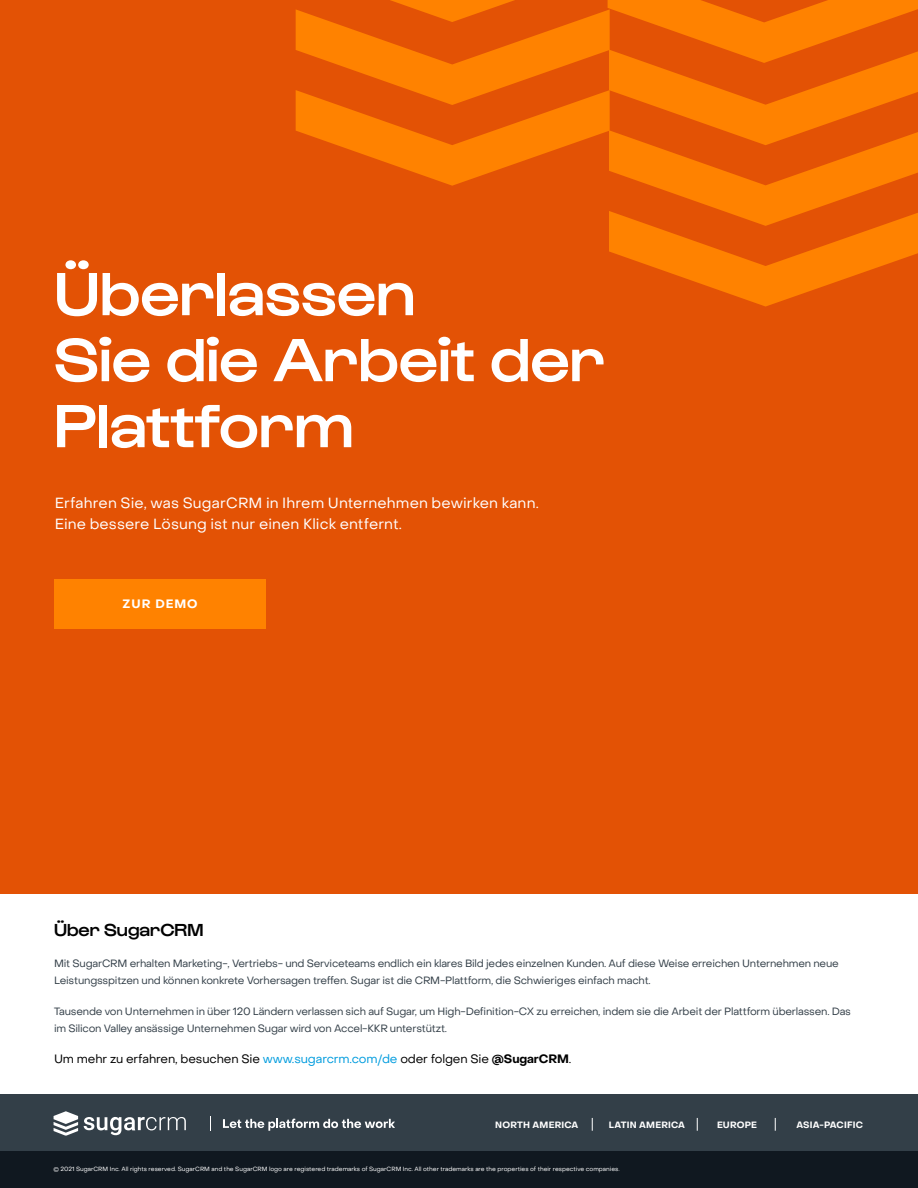
<style>
.page{position:relative;width:918px;height:1188px;background:#fff}
.page>*{position:absolute;margin:0;border:0;box-sizing:border-box;transform-origin:0 0}
.Chapter_-_Title{font:500 63px/66px "Gustavo";color:#fff}
.Boilerplate_-_Header{font:500 18px "Gustavo";color:#000}
.Body_-_Body{font:14.7px/21px "Object Sans";letter-spacing:.01em;color:#fff}
.Boilerplate_-_CTA{font:12px "Object Sans";letter-spacing:-.01em;color:#000}
.t1{font:700 12px "Object Sans";letter-spacing:.08em;color:#fff}
.Boilerplate_-_Body{font:10.5px/17.4px "Object Sans";letter-spacing:-.02em;color:#333f48}
.t2{font:700 9.15px "Object Sans";letter-spacing:.02em;color:#fff}
.t3{font:700 9px "Object Sans";letter-spacing:.02em;color:#fff}
.Boilerplate_-_Legal{font:6px "Object Sans";color:#fff}
.s1{color:#009cde}
.s2{font-weight:700}
</style>
<div class="page">
<div style="left:0;top:0;width:918px;height:893px;background:#e35205"></div>
<svg style="left:296px;top:0;width:622px;height:307px"></svg>
<div style="left:54px;top:579px;width:212px;height:49px;background:#ff8200"></div>
<div style="left:0;top:1094px;width:918px;height:57px;background:#333f48"></div>
<div style="left:0;top:1151px;width:918px;height:37px;background:#101820"></div>
<svg style="left:592px;top:1118px;width:1px;height:13px"></svg>
<svg style="left:697px;top:1118px;width:1px;height:13px"></svg>
<svg style="left:775px;top:1118px;width:1px;height:13px"></svg>
<svg style="left:54px;top:1111px;width:24px;height:25px"></svg>
<svg style="left:84px;top:1117px;width:102px;height:18px"></svg>
<svg style="left:210px;top:1116px;width:1px;height:15px"></svg>
<svg style="left:223px;top:1119px;width:172px;height:12px"></svg>
<p class="Chapter_-_Title" style="left:54px;top:263px;width:552px">Überlassen<br>Sie die Arbeit der<br>Plattform</p>
<p class="Body_-_Body" style="left:55px;top:492px;width:486px">Erfahren Sie, was SugarCRM in Ihrem Unternehmen bewirken kann.<br>Eine bessere Lösung ist nur einen Klick entfernt.</p>
<p class="t1" style="left:123px;top:597px;width:77px">ZUR DEMO</p>
<p class="Boilerplate_-_Header" style="left:54px;top:919px;width:151px">Über SugarCRM</p>
<p class="Boilerplate_-_Body" style="left:54px;top:954px;width:786px">Mit SugarCRM erhalten Marketing-, Vertriebs- und Serviceteams endlich ein klares Bild jedes einzelnen Kunden. Auf diese Weise erreichen Unternehmen neue<br>Leistungsspitzen und können konkrete Vorhersagen treffen. Sugar ist die CRM-Plattform, die Schwieriges einfach macht.</p>
<p class="Boilerplate_-_Body" style="left:54px;top:1003px;width:799px">Tausende von Unternehmen in über 120 Ländern verlassen sich auf Sugar, um High-Definition-CX zu erreichen, indem sie die Arbeit der Plattform überlassen. Das im Silicon Valley ansässige Unternehmen Sugar wird von Accel-KKR unterstützt.</p>
<p class="Boilerplate_-_CTA" style="left:54px;top:1052px;width:519px">Um mehr zu erfahren, besuchen Sie <span class="s1">www.sugarcrm.com/de</span> oder folgen Sie <span class="s2">@SugarCRM</span>.</p>
<p class="t3" style="left:495px;top:1119px;width:85px">NORTH AMERICA</p>
<p class="t3" style="left:609px;top:1119px;width:78px">LATIN AMERICA</p>
<p class="t3" style="left:717px;top:1119px;width:42px">EUROPE</p>
<p class="t2" style="left:797px;top:1119px;width:68px">ASIA-PACIFIC</p>
<p class="Boilerplate_-_Legal" style="left:54px;top:1165px;width:568px">© 2021 SugarCRM Inc. All rights reserved. SugarCRM and the SugarCRM logo are registered trademarks of SugarCRM Inc. All other trademarks are the properties of their respective companies.</p>
</div>
